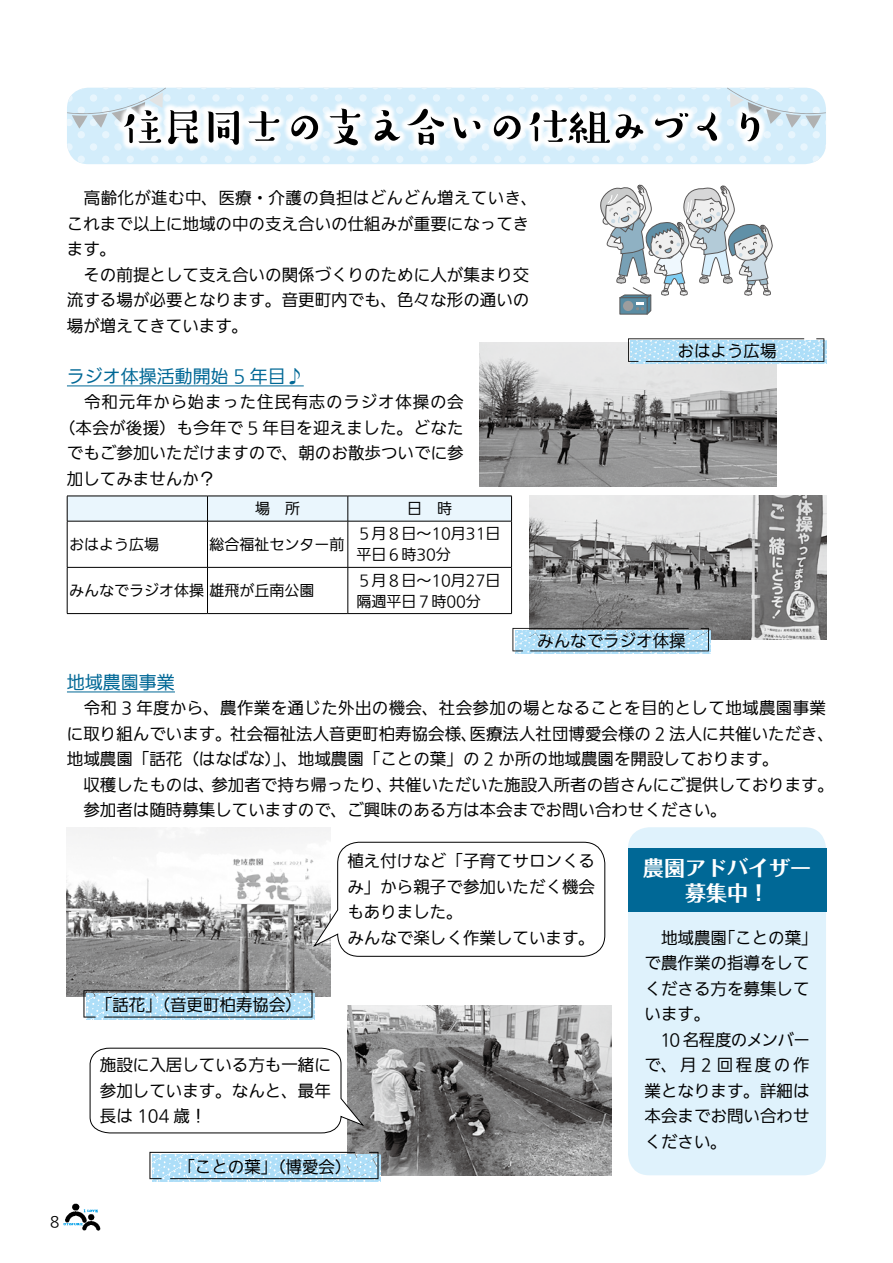
<style>
.page{position:relative;width:893px;height:1263px;background:#fff}
.page>*{position:absolute;margin:0;border:0;box-sizing:border-box;transform-origin:0 0}
.t1{font:700 21px/25.5px "Folk Pro";color:#fff;text-align:center}
.t2{font:100 18px "Iwa UD Go Hon Pro";color:#006896}
.t3{font:100 16.5px/25.5px "Iwa UD Go Hon Pro";color:#000}
.t4{font:100 16.5px "Iwa UD Go Hon Pro";letter-spacing:.02em;color:#000}
.t5{font:100 16.5px "Iwa UD Go Hon Pro";letter-spacing:.05em;color:#000}
.t6{font:100 15px/21px "Iwa UD Go Hon Pro";color:#000}
.t7{font:100 14.25px "Iwa UD Go Hon Pro";color:#000}
</style>
<div class="page">
<img style="left:64px;top:1203px;width:36px;height:27px">
<img style="left:64px;top:1209px;width:33px;height:16px">
<hr style="left:67px;top:385px;width:237px;height:1px;background:#006896">
<hr style="left:67px;top:691px;width:108px;height:1px;background:#006896">
<svg style="left:67px;top:145px;width:759px;height:19px;fill:#d3edfb"></svg>
<img style="left:67px;top:827px;width:264px;height:170px">
<img style="left:347px;top:1006px;width:264px;height:169px">
<svg style="left:89px;top:1047px;width:276px;height:87px"></svg>
<svg style="left:312px;top:841px;width:294px;height:116px"></svg>
<div style="left:628px;top:827px;width:198px;height:348px;background:#dff2fc;border-radius:21px"></div>
<svg style="left:67px;top:496px;width:445px;height:25px"></svg>
<hr style="left:67px;top:521px;width:140px;height:1px;background:#000">
<hr style="left:67px;top:521px;width:1px;height:46px;background:#000">
<hr style="left:207px;top:521px;width:141px;height:1px;background:#000">
<hr style="left:207px;top:521px;width:1px;height:46px;background:#000">
<hr style="left:348px;top:521px;width:164px;height:1px;background:#000">
<hr style="left:348px;top:521px;width:1px;height:46px;background:#000">
<hr style="left:511px;top:521px;width:1px;height:46px;background:#000">
<hr style="left:67px;top:567px;width:140px;height:1px;background:#000">
<hr style="left:67px;top:568px;width:1px;height:45px;background:#000">
<hr style="left:207px;top:567px;width:141px;height:1px;background:#000">
<hr style="left:207px;top:568px;width:1px;height:45px;background:#000">
<hr style="left:348px;top:567px;width:164px;height:1px;background:#000">
<hr style="left:348px;top:568px;width:1px;height:45px;background:#000">
<hr style="left:511px;top:568px;width:1px;height:45px;background:#000">
<hr style="left:67px;top:613px;width:140px;height:1px;background:#000">
<hr style="left:207px;top:613px;width:141px;height:1px;background:#000">
<hr style="left:348px;top:613px;width:164px;height:1px;background:#000">
<svg style="left:600px;top:184px;width:173px;height:131px"></svg>
<img style="left:479px;top:343px;width:297px;height:144px">
<img style="left:529px;top:496px;width:297px;height:144px">
<div style="left:628px;top:848px;width:198px;height:64px;background:#006896"></div>
<svg style="left:116px;top:145px;width:651px;height:8px;fill:#d3edfb"></svg>
<svg style="left:67px;top:88px;width:759px;height:57px"></svg>
<svg style="left:631px;top:341px;width:195px;height:22px"></svg>
<svg style="left:628px;top:338px;width:196px;height:24px"></svg>
<svg style="left:515px;top:630px;width:195px;height:23px"></svg>
<svg style="left:512px;top:628px;width:197px;height:23px"></svg>
<svg style="left:86px;top:993px;width:228px;height:26px"></svg>
<svg style="left:83px;top:990px;width:229px;height:27px"></svg>
<svg style="left:152px;top:1155px;width:228px;height:26px"></svg>
<svg style="left:149px;top:1152px;width:229px;height:27px"></svg>
<p class="t3" style="left:67px;top:186px;width:472px">　高齢化が進む中、医療・介護の負担はどんどん増えていき、これまで以上に地域の中の支え合いの仕組みが重要になってきます。<br>　その前提として支え合いの関係づくりのために人が集まり交流する場が必要となります。音更町内でも、色々な形の通いの場が増えてきています。</p>
<p class="t2" style="left:67px;top:364px;width:238px">ラジオ体操活動開始 5 年目♪</p>
<p class="t5" style="left:67px;top:391px;width:398px">　令和元年から始まった住民有志のラジオ体操の会</p>
<p class="t4" style="left:59px;top:416px;width:406px">（本会が後援）も今年で 5 年目を迎えました。どなた</p>
<p class="t3" style="left:67px;top:441px;width:398px">でもご参加いただけますので、朝のお散歩ついでに参</p>
<p class="t3" style="left:67px;top:467px;width:150px">加してみませんか？</p>
<p class="t6" style="left:255px;top:499px;width:46px">場　所</p>
<p class="t6" style="left:407px;top:499px;width:46px">日　時</p>
<p class="t6" style="left:69px;top:535px;width:91px">おはよう広場</p>
<p class="t6" style="left:210px;top:535px;width:136px">総合福祉センター前</p>
<p class="t6" style="left:356px;top:524px;width:146px">５月８日～10月31日平日６時30分</p>
<p class="t6" style="left:69px;top:581px;width:247px">みんなでラジオ体操雄飛が丘南公園</p>
<p class="t6" style="left:356px;top:570px;width:146px">５月８日～10月27日隔週平日７時00分</p>
<p class="t3" style="left:677px;top:339px;width:100px">おはよう広場</p>
<p class="t3" style="left:537px;top:629px;width:150px">みんなでラジオ体操</p>
<p class="t2" style="left:67px;top:670px;width:110px">地域農園事業</p>
<p class="t3" style="left:67px;top:696px;width:769px">　令和 3 年度から、農作業を通じた外出の機会、社会参加の場となることを目的として地域農園事業に取り組んでいます。社会福祉法人音更町柏寿協会様、医療法人社団博愛会様の 2 法人に共催いただき、地域農園「話花（はなばな）」、地域農園「ことの葉」の 2 か所の地域農園を開設しております。<br>　収穫したものは、参加者で持ち帰ったり、共催いただいた施設入所者の皆さんにご提供しております。　参加者は随時募集していますので、ご興味のある方は本会までお問い合わせください。</p>
<p class="t3" style="left:347px;top:849px;width:249px">植え付けなど「子育てサロンくるみ」から親子で参加いただく機会もありました。<br>みんなで楽しく作業しています。</p>
<p class="t3" style="left:96px;top:993px;width:208px">「話花」（音更町柏寿協会）</p>
<p class="t3" style="left:100px;top:1053px;width:232px;text-align:justify">施設に入居している方も一緒に参加しています。なんと、最年長は 104 歳！</p>
<p class="t3" style="left:178px;top:1155px;width:175px">「ことの葉」（博愛会）</p>
<p class="t1" style="left:643px;top:852px;width:170px">農園アドバイザー募集中！</p>
<p class="t3" style="left:644px;top:926px;width:175px">　地域農園「ことの葉」で農作業の指導をしてくださる方を募集しています。<br>　10 名程度のメンバーで、月 2 回程度の作業となります。詳細は本会までお問い合わせください。</p>
<p class="t7" style="left:50px;top:1211px;width:11px">8</p>
</div>
